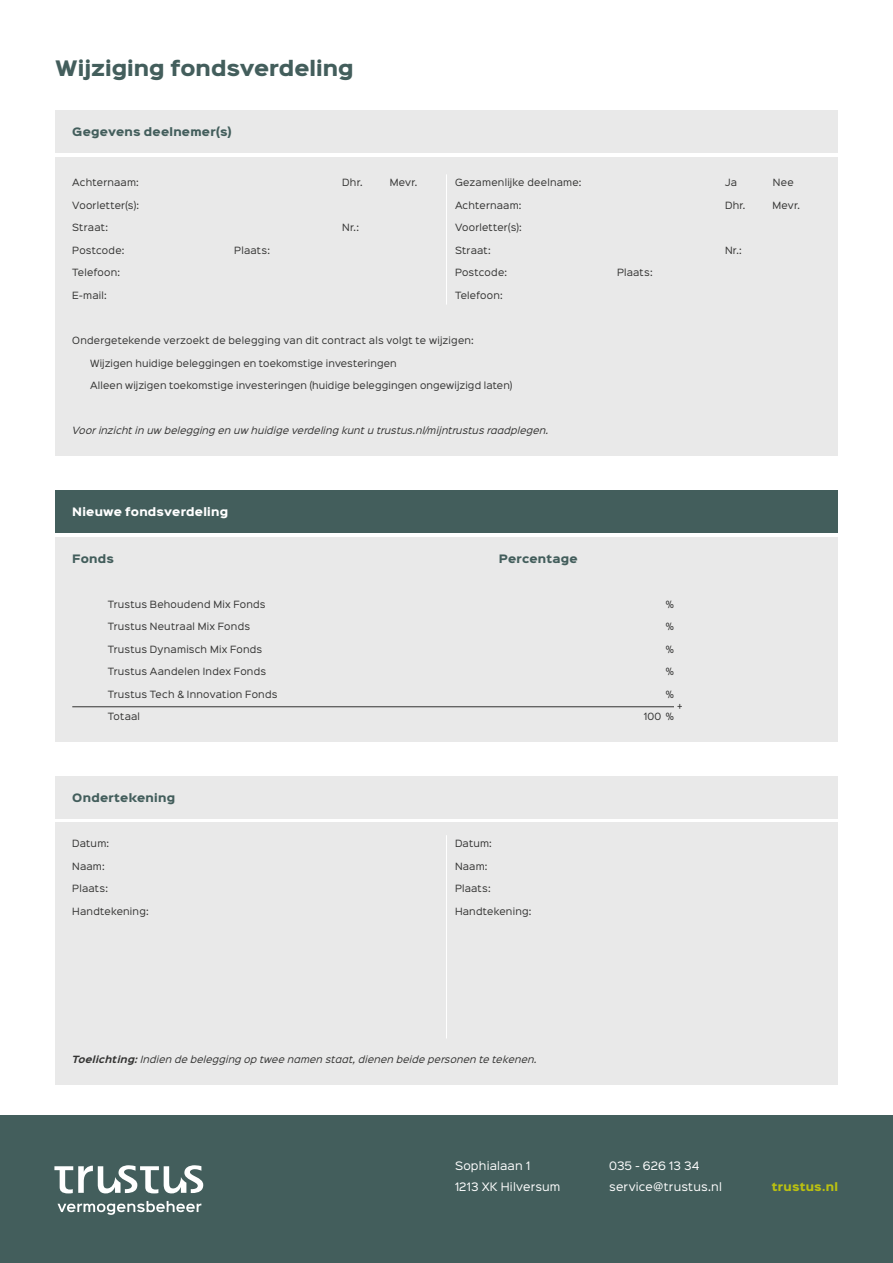
<style>
.page{position:relative;width:893px;height:1263px;background:#fff}
.page>*{position:absolute;margin:0;border:0;box-sizing:border-box;transform-origin:0 0}
.t1{font:900 19.2px "Sinkin Sans 800";color:#435e5c}
.t2{font:10.5px/21px "Sinkin Sans 400";letter-spacing:.02em;color:#fff}
.t3{font:900 10.5px "Sinkin Sans 800";letter-spacing:.02em;color:#435e5c}
.t4{font:900 10.5px "Sinkin Sans 800";letter-spacing:.02em;color:#fff}
.t5{font:900 10.5px "Sinkin Sans 800";letter-spacing:.02em;color:#bbc110}
.t6{font:9px "Sinkin Sans 400";letter-spacing:.02em;color:#333332}
.t7{font:italic 9px "Sinkin Sans 400";letter-spacing:.015em;color:#333332}
.s1{font-family:"Sinkin Sans 700";font-weight:700}
</style>
<div class="page">
<div style="left:55px;top:157px;width:783px;height:299px;background:#e9e9e9"></div>
<div style="left:55px;top:537px;width:783px;height:205px;background:#e9e9e9"></div>
<div style="left:55px;top:111px;width:783px;height:42px;background:#e9e9e9"></div>
<div style="left:55px;top:776px;width:783px;height:43px;background:#e9e9e9"></div>
<div style="left:55px;top:490px;width:783px;height:43px;background:#435e5c"></div>
<hr style="left:72px;top:706px;width:602px;height:1px;background:#333332">
<div style="left:55px;top:823px;width:783px;height:262px;background:#e9e9e9"></div>
<hr style="left:446px;top:835px;width:1px;height:203px;background:#fff">
<hr style="left:446px;top:174px;width:1px;height:131px;background:#fff">
<div style="left:0;top:1115px;width:893px;height:148px;background:#435e5c"></div>
<svg style="left:54px;top:1165px;width:149px;height:28px"></svg>
<svg style="left:58px;top:1201px;width:143px;height:14px"></svg>
<h1 class="t1" style="left:55px;top:58px;width:300px">Wijziging fondsverdeling</h1>
<p class="t3" style="left:72px;top:126px;width:161px">Gegevens deelnemer(s)</p>
<p class="t6" style="left:455px;top:175px;width:128px">Gezamenlijke deelname:</p>
<p class="t6" style="left:725px;top:175px;width:13px">Ja</p>
<p class="t6" style="left:773px;top:175px;width:22px">Nee</p>
<p class="t6" style="left:455px;top:198px;width:68px">Achternaam:</p>
<p class="t6" style="left:725px;top:198px;width:22px">Dhr.</p>
<p class="t6" style="left:772px;top:198px;width:29px">Mevr.</p>
<p class="t6" style="left:455px;top:220px;width:68px">Voorletter(s):</p>
<p class="t6" style="left:455px;top:243px;width:37px">Straat:</p>
<p class="t6" style="left:725px;top:243px;width:18px">Nr.:</p>
<p class="t6" style="left:455px;top:265px;width:54px">Postcode:</p>
<p class="t6" style="left:617px;top:265px;width:37px">Plaats:</p>
<p class="t6" style="left:455px;top:288px;width:49px">Telefoon:</p>
<p class="t6" style="left:72px;top:333px;width:403px">Ondergetekende verzoekt de belegging van dit contract als volgt te wijzigen:</p>
<p class="t6" style="left:90px;top:355px;width:308px">Wijzigen huidige beleggingen en toekomstige investeringen</p>
<p class="t6" style="left:90px;top:378px;width:424px">Alleen wijzigen toekomstige investeringen (huidige beleggingen ongewijzigd laten)</p>
<p class="t7" style="left:72px;top:423px;width:478px">Voor inzicht in uw belegging en uw huidige verdeling kunt u trustus.nl/mijntrustus raadplegen.</p>
<p class="t6" style="left:72px;top:175px;width:68px">Achternaam:</p>
<p class="t6" style="left:342px;top:175px;width:22px">Dhr.</p>
<p class="t6" style="left:390px;top:175px;width:29px">Mevr.</p>
<p class="t6" style="left:72px;top:198px;width:68px">Voorletter(s):</p>
<p class="t6" style="left:72px;top:220px;width:37px">Straat:</p>
<p class="t6" style="left:342px;top:220px;width:18px">Nr.:</p>
<p class="t6" style="left:72px;top:243px;width:54px">Postcode:</p>
<p class="t6" style="left:234px;top:243px;width:37px">Plaats:</p>
<p class="t6" style="left:72px;top:265px;width:49px">Telefoon:</p>
<p class="t6" style="left:72px;top:288px;width:36px">E-mail:</p>
<p class="t4" style="left:72px;top:506px;width:157px">Nieuwe fondsverdeling</p>
<p class="t3" style="left:72px;top:553px;width:43px">Fonds</p>
<p class="t3" style="left:499px;top:553px;width:81px">Percentage</p>
<p class="t6" style="left:108px;top:596px;width:159px">Trustus Behoudend Mix Fonds</p>
<p class="t6" style="left:666px;top:596px;width:10px">%</p>
<p class="t6" style="left:108px;top:619px;width:144px">Trustus Neutraal Mix Fonds</p>
<p class="t6" style="left:666px;top:619px;width:10px">%</p>
<p class="t6" style="left:108px;top:641px;width:156px">Trustus Dynamisch Mix Fonds</p>
<p class="t6" style="left:666px;top:641px;width:10px">%</p>
<p class="t6" style="left:108px;top:664px;width:160px">Trustus Aandelen Index Fonds</p>
<p class="t6" style="left:666px;top:664px;width:10px">%</p>
<p class="t6" style="left:108px;top:686px;width:171px">Trustus Tech &amp; Innovation Fonds</p>
<p class="t6" style="left:666px;top:686px;width:10px">%</p>
<p class="t6" style="left:108px;top:709px;width:34px">Totaal</p>
<p class="t6" style="left:644px;top:709px;width:32px">100 %</p>
<p class="t6" style="left:677px;top:699px;width:8px">+</p>
<p class="t3" style="left:72px;top:792px;width:104px">Ondertekening</p>
<p class="t6" style="left:72px;top:836px;width:38px">Datum:</p>
<p class="t6" style="left:72px;top:858px;width:34px">Naam:</p>
<p class="t6" style="left:72px;top:881px;width:37px">Plaats:</p>
<p class="t6" style="left:72px;top:903px;width:78px">Handtekening:</p>
<p class="t6" style="left:455px;top:836px;width:38px">Datum:</p>
<p class="t6" style="left:455px;top:858px;width:34px">Naam:</p>
<p class="t6" style="left:455px;top:881px;width:37px">Plaats:</p>
<p class="t6" style="left:455px;top:903px;width:78px">Handtekening:</p>
<p class="t7" style="left:72px;top:1051px;width:466px"><span class="s1">Toelichting:</span> Indien de belegging op twee namen staat, dienen beide personen te tekenen.</p>
<p class="t2" style="left:455px;top:1154px;width:107px">Sophialaan 1<br>1213 XK Hilversum</p>
<p class="t2" style="left:609px;top:1154px;width:114px">035 - 626 13 34 service@trustus.nl</p>
<p class="t5" style="left:772px;top:1181px;width:68px">trustus.nl</p>
</div>
